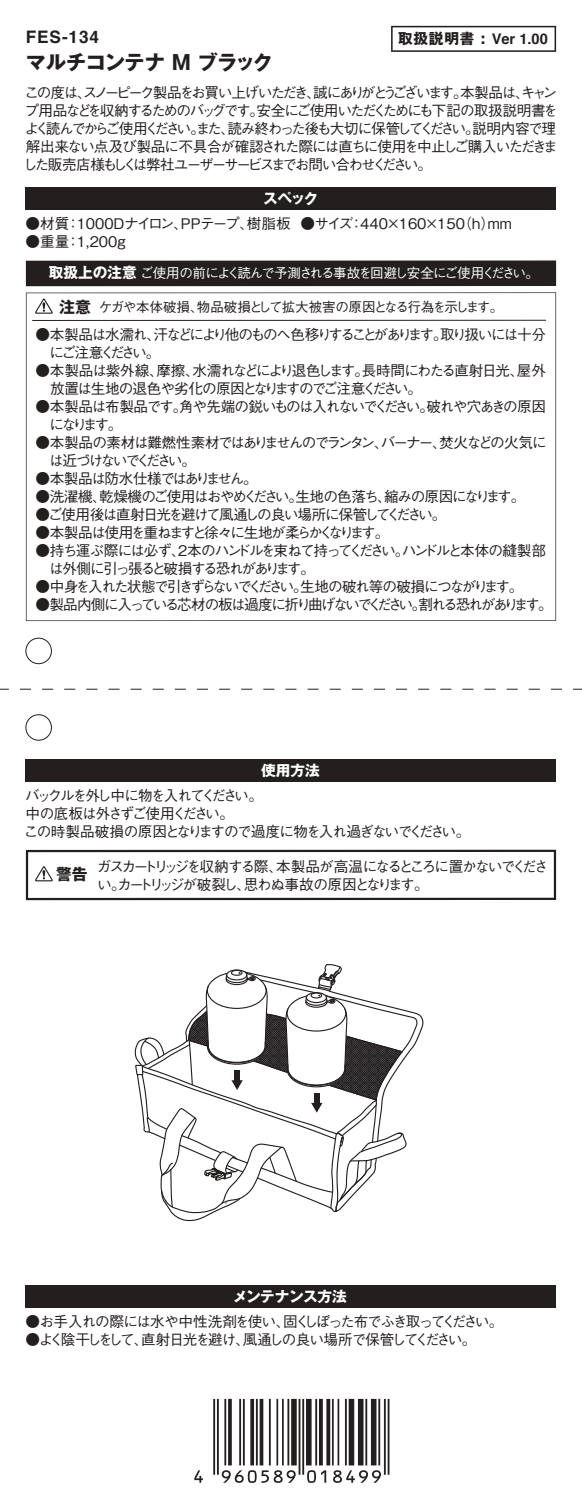
<style>
.page{position:relative;width:582px;height:1506px;background:#fff}
.page>*{position:absolute;margin:0;border:0;box-sizing:border-box;transform-origin:0 0}
.t1{font:700 20.25px "Gothic MB101 Pro";letter-spacing:-.03em;color:#241f1f}
.t2{font:700 17.32px "Helvetica";letter-spacing:.05em;color:#241f1f}
.t3{font:700 15.75px "Gothic MB101 Pro";color:#241f1f}
.t4{font:500 14.62px/18px "Gothic BBB Pro";letter-spacing:-.12em;color:#241f1f}
.t5{font:500 14.62px/18px "Gothic BBB Pro";letter-spacing:-.095em;color:#241f1f}
.t6{font:500 14.62px/18px "Gothic BBB Pro";letter-spacing:-.165em;color:#241f1f}
.t7{font:500 14.62px "Gothic BBB Pro";color:#241f1f}
.t8{font:500 14.62px "Gothic BBB Pro";letter-spacing:-.155em;color:#241f1f}
.t9{font:500 14.62px "Gothic BBB Pro";letter-spacing:-.14em;color:#241f1f}
.t10{font:500 14.62px "Gothic BBB Pro";letter-spacing:-.145em;color:#241f1f}
.t11{font:500 14.62px "Gothic BBB Pro";letter-spacing:-.1em;color:#241f1f}
.t12{font:700 14.62px "Gothic MB101 Pro";letter-spacing:-.02em;color:#fff}
.t13{font:700 14.62px "Helvetica";color:#241f1f}
.t14{font:500 13.5px "Gothic BBB Pro";letter-spacing:-.105em;color:#fff}
.t15{font:500 13.5px "Gothic BBB Pro";letter-spacing:-.07em;color:#241f1f}
.s1{font-family:"Gothic MB101 Pro"}
.s2{font-family:"Gothic MB101 Pro";font-weight:700;font-size:14.62px}
.s3{font-family:"Gothic MB101 Pro";font-weight:700;font-size:15.75px}
</style>
<div class="page">
<div style="left:25px;top:187px;width:530px;height:22px;background:#241f1f"></div>
<div style="left:25px;top:1285px;width:530px;height:22px;background:#241f1f"></div>
<div style="left:25px;top:759px;width:530px;height:23px;background:#241f1f"></div>
<div style="left:26px;top:260px;width:529px;height:26px;background:#241f1f"></div>
<svg style="left:26px;top:292px;width:529px;height:329px"></svg>
<svg style="left:35px;top:298px;width:18px;height:16px"></svg>
<hr style="left:32px;top:320px;width:513px;height:1px;background:#241f1f">
<svg style="left:26px;top:850px;width:529px;height:50px"></svg>
<svg style="left:391px;top:26px;width:164px;height:26px"></svg>
<svg style="left:134px;top:964px;width:284px;height:258px"></svg>
<hr style="left:213px;top:1399px;width:2px;height:76px;background:#241f1f">
<hr style="left:217px;top:1399px;width:1px;height:76px;background:#241f1f">
<hr style="left:224px;top:1399px;width:2px;height:66px;background:#241f1f">
<hr style="left:228px;top:1399px;width:3px;height:66px;background:#241f1f">
<hr style="left:239px;top:1399px;width:2px;height:66px;background:#241f1f">
<hr style="left:243px;top:1399px;width:1px;height:66px;background:#241f1f">
<svg style="left:250px;top:1399px;width:4px;height:66px"></svg>
<hr style="left:256px;top:1399px;width:1px;height:66px;background:#241f1f">
<svg style="left:259px;top:1399px;width:4px;height:66px"></svg>
<hr style="left:268px;top:1399px;width:2px;height:66px;background:#241f1f">
<hr style="left:276px;top:1399px;width:2px;height:66px;background:#241f1f">
<hr style="left:282px;top:1399px;width:1px;height:66px;background:#241f1f">
<hr style="left:287px;top:1399px;width:2px;height:66px;background:#241f1f">
<div style="left:291px;top:1399px;width:5px;height:66px;background:#241f1f"></div>
<hr style="left:298px;top:1399px;width:2px;height:76px;background:#241f1f">
<hr style="left:302px;top:1399px;width:2px;height:76px;background:#241f1f">
<div style="left:306px;top:1399px;width:5px;height:66px;background:#241f1f"></div>
<hr style="left:315px;top:1399px;width:2px;height:66px;background:#241f1f">
<svg style="left:319px;top:1399px;width:3px;height:66px"></svg>
<svg style="left:326px;top:1399px;width:4px;height:66px"></svg>
<hr style="left:331px;top:1399px;width:2px;height:66px;background:#241f1f">
<hr style="left:337px;top:1399px;width:2px;height:66px;background:#241f1f">
<hr style="left:344px;top:1399px;width:2px;height:66px;background:#241f1f">
<div style="left:348px;top:1399px;width:6px;height:66px;background:#241f1f"></div>
<div style="left:357px;top:1399px;width:6px;height:66px;background:#241f1f"></div>
<hr style="left:365px;top:1399px;width:2px;height:66px;background:#241f1f">
<div style="left:370px;top:1399px;width:6px;height:66px;background:#241f1f"></div>
<hr style="left:378px;top:1399px;width:2px;height:66px;background:#241f1f">
<hr style="left:383px;top:1399px;width:2px;height:76px;background:#241f1f">
<hr style="left:387px;top:1399px;width:2px;height:76px;background:#241f1f">
<svg style="left:194px;top:1470px;width:9px;height:13px"></svg>
<svg style="left:221px;top:1470px;width:74px;height:13px"></svg>
<svg style="left:307px;top:1470px;width:19px;height:13px"></svg>
<svg style="left:333px;top:1470px;width:47px;height:13px"></svg>
<div style="left:26px;top:638px;width:26px;height:26px;border:1px solid #241f1f;border-radius:50%"></div>
<div style="left:26px;top:714px;width:26px;height:27px;border:1px solid #241f1f;border-radius:50%"></div>
<svg style="left:0;top:689px;width:581px;height:1px"></svg>
<p class="t2" style="left:26px;top:23px;width:75px">FES-134</p>
<h1 class="t1" style="left:26px;top:46px;width:248px">マルチコンテナ M ブラック</h1>
<p class="t13" style="left:398px;top:27px;width:151px"><span class="s1">取扱説明書 :</span> Ver 1.00</p>
<p class="t4" style="left:23px;top:82px;width:536px;text-align:justify">この度は、スノーピーク製品をお買い上げいただき、誠にありがとうございます。本製品は、キャンプ用品などを収納するためのバッグです。安全にご使用いただくためにも下記の取扱説明書をよく読んでからご使用ください。また、読み終わった後も大切に保管してください。説明内容で理解出来ない点及び製品に不具合が確認された際には直ちに使用を中止しご購入いただきました販売店様もしくは弊社ユーザーサービスまでお問い合わせください。</p>
<p class="t12" style="left:263px;top:187px;width:56px">スペック</p>
<p class="t7" style="left:25px;top:211px;width:487px">●材質：1000Dナイロン、PPテープ、樹脂板 ●サイズ：440×160×150（h）mm</p>
<p class="t4" style="left:25px;top:230px;width:101px">●重量：1,200g</p>
<p class="t14" style="left:49px;top:262px;width:491px"><span class="s2">取扱上の注意</span>ご使用の前によく読んで予測される事故を回避し安全にご使用ください。</p>
<p class="t15" style="left:59px;top:296px;width:445px"><span class="s3">注意</span>ケガや本体破損、物品破損として拡大被害の原因となる行為を示します。</p>
<p class="t6" style="left:49px;top:323px;width:497px;text-indent:-14px">●本製品は水濡れ、汗などにより他のものへ色移りすることがあります。取り扱いには十分にご注意ください。</p>
<p class="t5" style="left:50px;top:359px;width:497px;text-indent:-15px">●本製品は紫外線、摩擦、水濡れなどにより退色します。長時間にわたる直射日光、屋外放置は生地の退色や劣化の原因となりますのでご注意ください。</p>
<p class="t4" style="left:49px;top:395px;width:497px;text-indent:-14px">●本製品は布製品です。角や先端の鋭いものは入れないでください。破れや穴あきの原因になります。</p>
<p class="t4" style="left:49px;top:431px;width:498px;text-indent:-14px">●本製品の素材は難燃性素材ではありませんのでランタン、バーナー、焚火などの火気には近づけないでください。</p>
<p class="t11" style="left:35px;top:466px;width:224px">●本製品は防水仕様ではありません。</p>
<p class="t5" style="left:35px;top:485px;width:491px">●洗濯機、乾燥機のご使用はおやめください。生地の色落ち、縮みの原因になります。</p>
<p class="t4" style="left:35px;top:503px;width:412px">●ご使用後は直射日光を避けて風通しの良い場所に保管してください。</p>
<p class="t10" style="left:35px;top:520px;width:355px">●本製品は使用を重ねますと徐々に生地が柔らかくなります。</p>
<p class="t4" style="left:49px;top:539px;width:498px;text-indent:-14px">●持ち運ぶ際には必ず、2本のハンドルを束ねて持ってください。ハンドルと本体の縫製部は外側に引っ張ると破損する恐れがあります。</p>
<p class="t9" style="left:35px;top:574px;width:489px">●中身を入れた状態で引きずらないでください。生地の破れ等の破損につながります。</p>
<p class="t8" style="left:35px;top:592px;width:518px">●製品内側に入っている芯材の板は過度に折り曲げないでください。割れる恐れがあります。</p>
<p class="t12" style="left:261px;top:759px;width:60px">使用方法</p>
<p class="t4" style="left:24px;top:785px;width:447px">バックルを外し中に物を入れてください。<br>中の底板は外さずご使用ください。<br>この時製品破損の原因となりますので過度に物を入れ過ぎないでください。</p>
<p class="t3" style="left:56px;top:861px;width:33px">警告</p>
<p class="t4" style="left:97px;top:856px;width:452px">ガスカートリッジを収納する際、本製品が高温になるところに置かないでください。カートリッジが破裂し、思わぬ事故の原因となります。</p>
<p class="t12" style="left:233px;top:1284px;width:115px">メンテナンス方法</p>
<p class="t4" style="left:25px;top:1310px;width:479px">●お手入れの際には水や中性洗剤を使い、固くしぼった布でふき取ってください。</p>
<p class="t4" style="left:25px;top:1328px;width:452px">●よく陰干しをして、直射日光を避け、風通しの良い場所で保管してください。</p>
</div>
